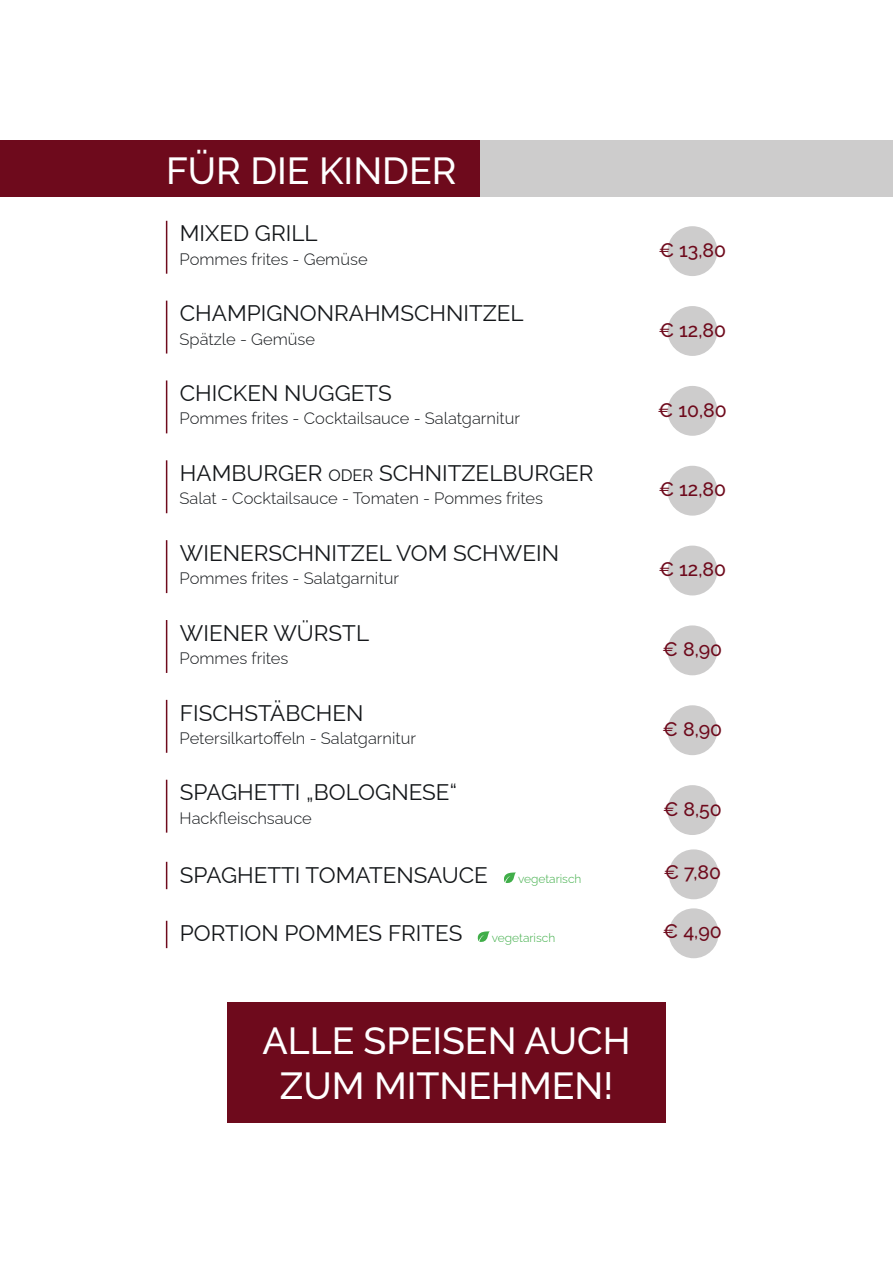
<style>
.page{position:relative;width:893px;height:1263px;background:#fff}
.page>*{position:absolute;margin:0;border:0;box-sizing:border-box;transform-origin:0 0}
.t1{font:500 37.5px/45px "Raleway";color:#fff;text-align:center}
.t2{font:100 22.5px "Raleway";color:#14171a}
.t3{font:500 19.5px "Raleway";color:#6e0a1c}
.t4{font:100 16.5px "Raleway";color:#14171a}
.t5{font:100 12px "Raleway";color:#40ae49}
.s1{font-size:16.5px}
</style>
<div class="page">
<div style="left:222px;top:140px;width:671px;height:56px;background:#cdcccc"></div>
<div style="left:0;top:140px;width:479px;height:56px;background:#6e0a1c"></div>
<div style="left:227px;top:1002px;width:439px;height:121px;background:#6e0a1c"></div>
<div style="left:667px;top:226px;width:50px;height:50px;background:#cdcccc;border-radius:50%"></div>
<hr style="left:166px;top:221px;width:1px;height:53px;background:#6e0a1c">
<div style="left:667px;top:306px;width:50px;height:50px;background:#cdcccc;border-radius:50%"></div>
<hr style="left:166px;top:301px;width:1px;height:53px;background:#6e0a1c">
<div style="left:667px;top:386px;width:50px;height:50px;background:#cdcccc;border-radius:50%"></div>
<hr style="left:166px;top:380px;width:1px;height:53px;background:#6e0a1c">
<div style="left:667px;top:466px;width:50px;height:50px;background:#cdcccc;border-radius:50%"></div>
<hr style="left:166px;top:460px;width:1px;height:53px;background:#6e0a1c">
<div style="left:667px;top:546px;width:50px;height:49px;background:#cdcccc;border-radius:50%"></div>
<hr style="left:166px;top:540px;width:1px;height:53px;background:#6e0a1c">
<div style="left:667px;top:625px;width:50px;height:50px;background:#cdcccc;border-radius:50%"></div>
<hr style="left:166px;top:620px;width:1px;height:53px;background:#6e0a1c">
<div style="left:667px;top:705px;width:50px;height:50px;background:#cdcccc;border-radius:50%"></div>
<hr style="left:166px;top:700px;width:1px;height:53px;background:#6e0a1c">
<div style="left:667px;top:785px;width:50px;height:50px;background:#cdcccc;border-radius:50%"></div>
<hr style="left:166px;top:780px;width:1px;height:53px;background:#6e0a1c">
<div style="left:669px;top:908px;width:50px;height:50px;background:#cdcccc;border-radius:50%"></div>
<svg style="left:166px;top:921px;width:1px;height:27px"></svg>
<div style="left:669px;top:849px;width:50px;height:50px;background:#cdcccc;border-radius:50%"></div>
<svg style="left:166px;top:862px;width:1px;height:27px"></svg>
<svg style="left:504px;top:872px;width:12px;height:11px"></svg>
<svg style="left:477px;top:931px;width:13px;height:11px"></svg>
<h1 class="t1" style="left:166px;top:148px;width:292px">FÜR DIE KINDER</h1>
<h2 class="t2" style="left:180px;top:216px;width:139px">MIXED GRILL</h2>
<p class="t4" style="left:180px;top:246px;width:189px">Pommes frites - Gemüse</p>
<h2 class="t2" style="left:180px;top:295px;width:345px">CHAMPIGNONRAHMSCHNITZEL</h2>
<p class="t4" style="left:180px;top:325px;width:137px">Spätzle - Gemüse</p>
<h2 class="t2" style="left:180px;top:375px;width:213px">CHICKEN NUGGETS</h2>
<p class="t4" style="left:180px;top:405px;width:342px">Pommes frites - Cocktailsauce - Salatgarnitur</p>
<h2 class="t2" style="left:180px;top:455px;width:415px">HAMBURGER <span class="s1">ODER</span> SCHNITZELBURGER</h2>
<p class="t4" style="left:180px;top:485px;width:365px">Salat - Cocktailsauce - Tomaten - Pommes frites</p>
<h2 class="t2" style="left:180px;top:535px;width:381px">WIENERSCHNITZEL VOM SCHWEIN</h2>
<p class="t4" style="left:180px;top:565px;width:221px">Pommes frites - Salatgarnitur</p>
<h2 class="t2" style="left:180px;top:615px;width:191px">WIENER WÜRSTL</h2>
<p class="t4" style="left:180px;top:645px;width:110px">Pommes frites</p>
<h2 class="t2" style="left:180px;top:695px;width:185px">FISCHSTÄBCHEN</h2>
<p class="t4" style="left:180px;top:725px;width:238px">Petersilkartoffeln - Salatgarnitur</p>
<h2 class="t2" style="left:180px;top:774px;width:278px">SPAGHETTI „BOLOGNESE“</h2>
<p class="t4" style="left:180px;top:805px;width:134px">Hackfleischsauce</p>
<p class="t3" style="left:659px;top:239px;width:69px">€ 13,80</p>
<p class="t3" style="left:659px;top:319px;width:69px">€ 12,80</p>
<p class="t3" style="left:658px;top:398px;width:70px">€ 10,80</p>
<p class="t3" style="left:659px;top:478px;width:69px">€ 12,80</p>
<p class="t3" style="left:659px;top:558px;width:69px">€ 12,80</p>
<p class="t3" style="left:663px;top:638px;width:61px">€ 8,90</p>
<p class="t3" style="left:663px;top:718px;width:61px">€ 8,90</p>
<p class="t3" style="left:663px;top:798px;width:60px">€ 8,50</p>
<h2 class="t2" style="left:180px;top:857px;width:310px">SPAGHETTI TOMATENSAUCE</h2>
<p class="t5" style="left:518px;top:869px;width:65px">vegetarisch</p>
<p class="t3" style="left:664px;top:861px;width:59px">€ 7,80</p>
<h2 class="t2" style="left:180px;top:915px;width:284px">PORTION POMMES FRITES</h2>
<p class="t3" style="left:663px;top:920px;width:60px">€ 4,90</p>
<p class="t5" style="left:492px;top:928px;width:65px">vegetarisch</p>
<h1 class="t1" style="left:262px;top:1018px;width:369px">ALLE SPEISEN AUCH<br>ZUM MITNEHMEN!</h1>
</div>
